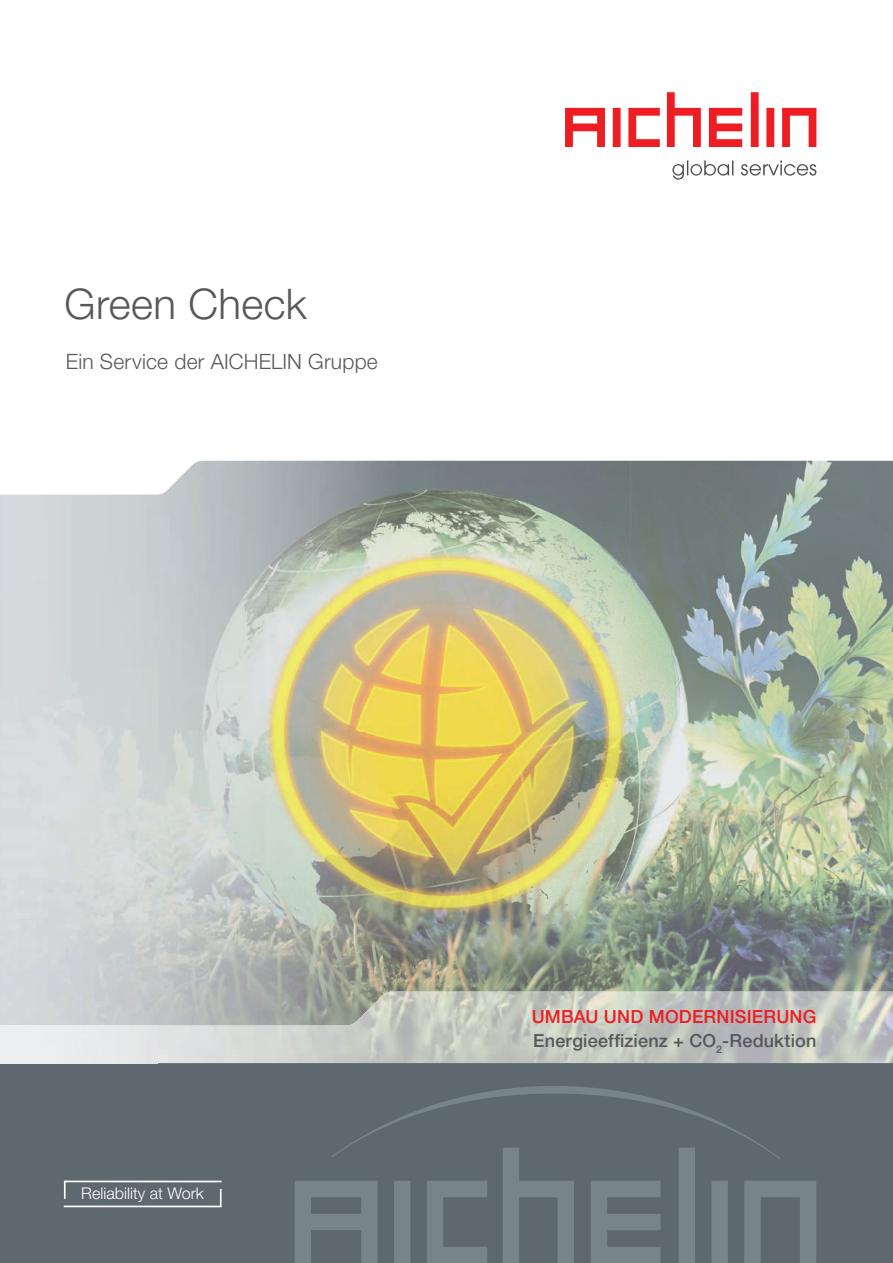
<style>
.page{position:relative;width:893px;height:1263px;background:#fff}
.page>*{position:absolute;margin:0;border:0;box-sizing:border-box;transform-origin:0 0}
.t1{font:300 42px "Helvetica Neue LT Pro";letter-spacing:.01em;color:#57585a}
.t2{font:300 21px "Helvetica Neue LT Pro";letter-spacing:.01em;color:#57585a}
.t3{font:500 18px/24px "Helvetica Neue LT Pro";letter-spacing:.01em;color:#57585a}
.t4{font:300 16.2px "Helvetica Neue LT Pro";color:#fff}
.s1{color:#ee1d23}
</style>
<div class="page">
<img style="left:631px;top:495px;width:262px;height:162px">
<img style="left:105px;top:495px;width:526px;height:56px">
<img style="left:105px;top:551px;width:151px;height:316px">
<img style="left:637px;top:657px;width:256px;height:210px">
<img style="left:631px;top:867px;width:262px;height:124px">
<img style="left:105px;top:867px;width:157px;height:158px">
<img style="left:262px;top:924px;width:369px;height:67px">
<svg style="left:0;top:107px;width:893px;height:388px"></svg>
<svg style="left:672px;top:160px;width:144px;height:20px"></svg>
<svg style="left:565px;top:92px;width:251px;height:55px"></svg>
<img style="left:256px;top:542px;width:381px;height:382px">
<div style="left:0;top:1063px;width:893px;height:200px;background:#5d686f"></div>
<svg style="left:295px;top:1086px;width:521px;height:177px"></svg>
<svg style="left:64px;top:1181px;width:2px;height:18px"></svg>
<svg style="left:220px;top:1189px;width:2px;height:18px"></svg>
<hr style="left:64px;top:1205px;width:156px;height:2px;background:#fff">
<hr style="left:65px;top:1180px;width:157px;height:2px;background:#fff">
<img style="left:157px;top:991px;width:736px;height:72px">
<h1 class="t1" style="left:65px;top:278px;width:244px">Green Check</h1>
<p class="t2" style="left:66px;top:349px;width:313px">Ein Service der AICHELIN Gruppe</p>
<p class="t4" style="left:81px;top:1183px;width:124px">Reliability at Work</p>
<p class="t3" style="left:532px;top:1004px;width:286px"><span class="s1">UMBAU UND MODERNISIERUNG<br></span>Energieeffizienz + CO<sub>2</sub>-Reduktion</p>
</div>
